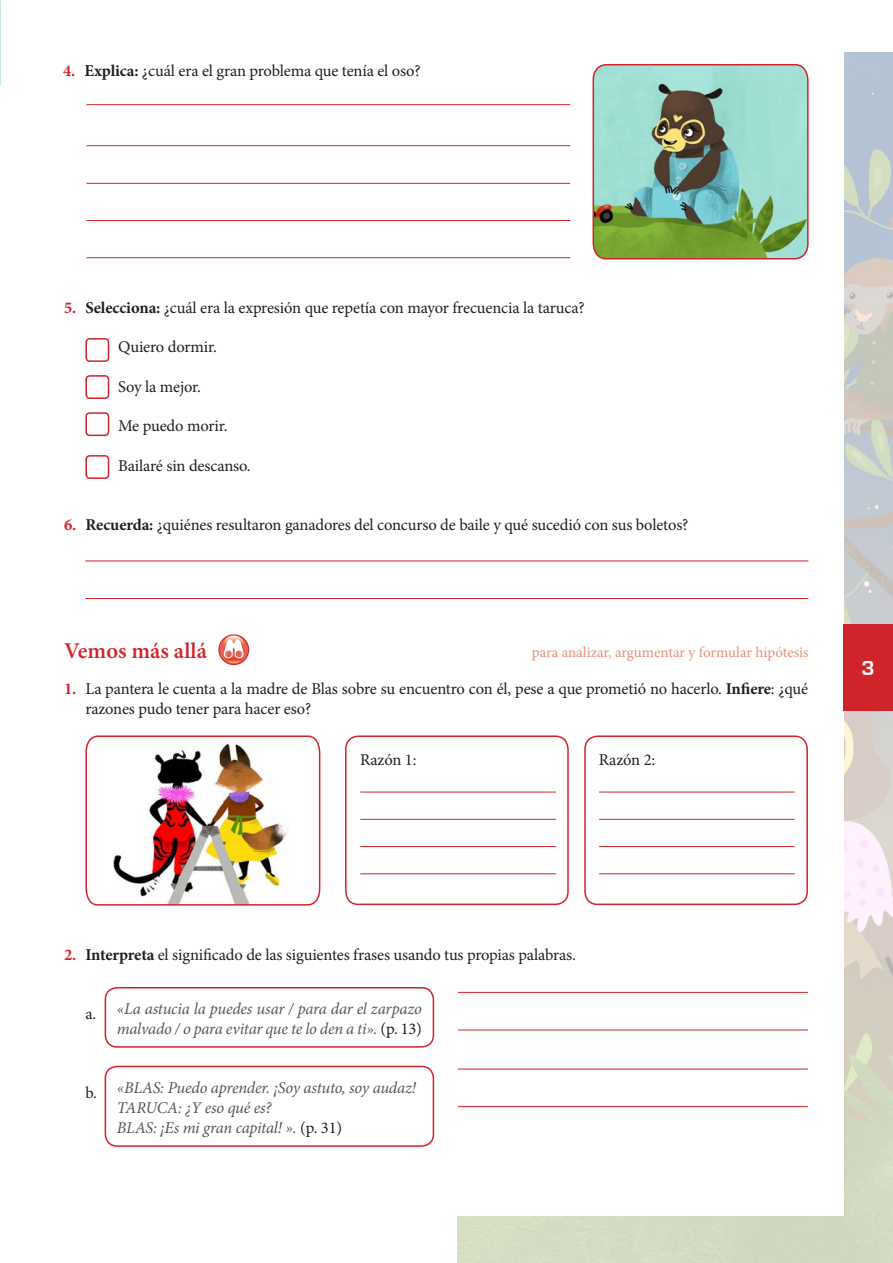
<style>
.page{position:relative;width:893px;height:1263px;background:#fff}
.page>*{position:absolute;margin:0;border:0;box-sizing:border-box;transform-origin:0 0}
.t1{font:600 22.5px "Minion Pro";color:#d1232a}
.t2{font:700 21px "Eurostile";color:#fff}
.texto_tab_11pts{font:16.5px/19.8px "Minion Pro";letter-spacing:-.01em;color:#231f20}
.Texto_fragmento{font:italic 16.5px/19.8px "Minion Pro";letter-spacing:-.015em;color:#57585a}
.texto_tab_tab_11pts{font:16.5px "Minion Pro";letter-spacing:-.01em;color:#231f20}
.Texto_tab_sin_negrit{font:16.5px "Minion Pro";letter-spacing:-.01em;color:#231f20}
.t3{font:15px "Minion Pro";color:#e59279}
.s1{font-weight:700;color:#d1232a}
.s2{font-weight:700}
.s3{font-style:normal;color:#231f20}
</style>
<div class="page">
<svg style="left:457px;top:52px;width:436px;height:1211px;background:#d2d5cb"></svg>
<div style="left:0;top:0;width:843px;height:1216px;background:#fff"></div>
<div style="left:843px;top:624px;width:50px;height:87px;background:#d1232a"></div>
<svg style="left:218px;top:634px;width:31px;height:31px"></svg>
<div style="left:219px;top:635px;width:29px;height:29px;background:#e06254;border-radius:50%"></div>
<svg style="left:224px;top:635px;width:20px;height:28px"></svg>
<img style="left:592px;top:64px;width:217px;height:196px">
<hr style="left:87px;top:145px;width:483px;height:1px;background:#d1232a">
<hr style="left:87px;top:183px;width:483px;height:1px;background:#d1232a">
<hr style="left:87px;top:220px;width:483px;height:1px;background:#d1232a">
<hr style="left:87px;top:257px;width:483px;height:1px;background:#d1232a">
<hr style="left:87px;top:104px;width:483px;height:1px;background:#d1232a">
<div style="left:85px;top:338px;width:24px;height:24px;border:2px solid #d1232a;border-radius:3px"></div>
<div style="left:85px;top:375px;width:24px;height:24px;border:2px solid #d1232a;border-radius:3px"></div>
<div style="left:85px;top:412px;width:24px;height:24px;border:2px solid #d1232a;border-radius:3px"></div>
<div style="left:85px;top:455px;width:24px;height:24px;border:2px solid #d1232a;border-radius:3px"></div>
<hr style="left:85px;top:560px;width:723px;height:1px;background:#d1232a">
<hr style="left:85px;top:598px;width:723px;height:1px;background:#d1232a">
<img style="left:85px;top:735px;width:236px;height:171px">
<div style="left:345px;top:735px;width:224px;height:170px;border:2px solid #d1232a;border-radius:13px"></div>
<hr style="left:360px;top:904px;width:196px;height:1px;background:#d1232a">
<hr style="left:360px;top:819px;width:196px;height:1px;background:#d1232a">
<hr style="left:360px;top:846px;width:196px;height:1px;background:#d1232a">
<hr style="left:360px;top:873px;width:196px;height:1px;background:#d1232a">
<hr style="left:360px;top:792px;width:196px;height:1px;background:#d1232a">
<div style="left:584px;top:735px;width:224px;height:170px;border:2px solid #d1232a;border-radius:13px"></div>
<hr style="left:599px;top:904px;width:196px;height:1px;background:#d1232a">
<hr style="left:599px;top:819px;width:196px;height:1px;background:#d1232a">
<hr style="left:599px;top:846px;width:196px;height:1px;background:#d1232a">
<hr style="left:599px;top:873px;width:196px;height:1px;background:#d1232a">
<hr style="left:599px;top:792px;width:196px;height:1px;background:#d1232a">
<hr style="left:458px;top:992px;width:350px;height:1px;background:#d1232a">
<hr style="left:458px;top:1029px;width:350px;height:1px;background:#d1232a">
<hr style="left:458px;top:1069px;width:350px;height:1px;background:#d1232a">
<hr style="left:458px;top:1106px;width:350px;height:1px;background:#d1232a">
<div style="left:105px;top:987px;width:329px;height:61px;border:2px solid #d1232a;border-radius:12px"></div>
<div style="left:105px;top:1066px;width:329px;height:81px;border:2px solid #d1232a;border-radius:12px"></div>
<p class="texto_tab_11pts" style="left:63px;top:61px;width:359px"><span class="s1">4.</span> <span class="s2">Explica:</span> ¿cuál era el gran problema que tenía el oso?</p>
<p class="texto_tab_11pts" style="left:64px;top:297px;width:522px"><span class="s1">5.</span> <span class="s2">Selecciona:</span> ¿cuál era la expresión que repetía con mayor frecuencia la taruca?</p>
<p class="texto_tab_tab_11pts" style="left:118px;top:336px;width:100px">Quiero dormir.</p>
<p class="texto_tab_tab_11pts" style="left:118px;top:375px;width:84px">Soy la mejor.</p>
<p class="texto_tab_tab_11pts" style="left:118px;top:415px;width:111px">Me puedo morir.</p>
<p class="texto_tab_tab_11pts" style="left:118px;top:455px;width:134px">Bailaré sin descanso.</p>
<p class="texto_tab_11pts" style="left:64px;top:515px;width:626px"><span class="s1">6.</span> <span class="s2">Recuerda:</span> ¿quiénes resultaron ganadores del concurso de baile y qué sucedió con sus boletos?</p>
<p class="t1" style="left:64px;top:635px;width:144px">Vemos más allá</p>
<p class="texto_tab_11pts" style="left:85px;top:679px;width:724px;text-indent:-21px"><span class="s1">1.</span> La pantera le cuenta a la madre de Blas sobre su encuentro con él, pese a que prometió no hacerlo. <span class="s2">Infiere</span>: ¿qué razones pudo tener para hacer eso?</p>
<p class="t3" style="left:532px;top:642px;width:278px">para analizar, argumentar y formular hipótesis</p>
<p class="texto_tab_11pts" style="left:360px;top:750px;width:58px">Razón 1:</p>
<p class="texto_tab_11pts" style="left:599px;top:750px;width:58px">Razón 2:</p>
<p class="t2" style="left:861px;top:656px;width:15px">3</p>
<p class="texto_tab_11pts" style="left:64px;top:944px;width:513px"><span class="s1">2.</span> <span class="s2">Interpreta</span> el significado de las siguientes frases usando tus propias palabras.</p>
<p class="Texto_tab_sin_negrit" style="left:85px;top:1003px;width:12px">a.</p>
<p class="Texto_fragmento" style="left:117px;top:999px;width:307px">«La astucia la puedes usar / para dar el zarpazo malvado / o para evitar que te lo den a ti». <span class="s3">(p. 13)</span></p>
<p class="Texto_fragmento" style="left:117px;top:1078px;width:301px">«BLAS: Puedo aprender. ¡Soy astuto, soy audaz!</p>
<p class="Texto_fragmento" style="left:117px;top:1098px;width:156px">TARUCA: ¿Y eso qué es?</p>
<p class="Texto_fragmento" style="left:117px;top:1117px;width:227px">BLAS: ¡Es mi gran capital! ». <span class="s3">(p. 31)</span></p>
<p class="Texto_tab_sin_negrit" style="left:85px;top:1082px;width:340px">b. «BLAS: Puedo aprender. ¡Soy astuto, soy audaz!</p>
</div>
